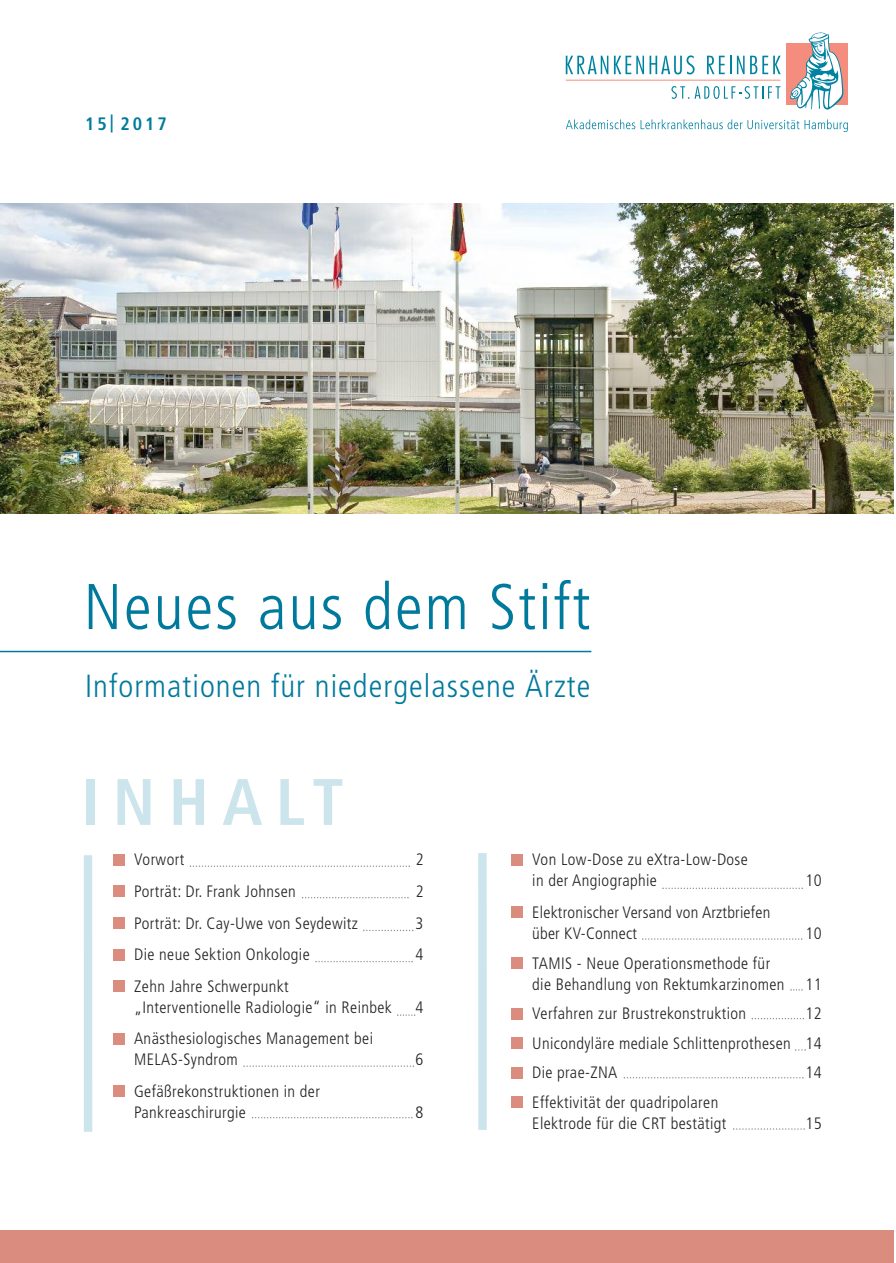
<style>
.page{position:relative;width:896px;height:1263px;background:#fff}
.page>*{position:absolute;margin:0;border:0;box-sizing:border-box;transform-origin:0 0}
.t1{font:700 condensed 65.55px "Frutiger";letter-spacing:.205em;color:#cce4eb}
.t2{font:300 condensed 64.5px "Frutiger";letter-spacing:.035em;color:#007a9c}
.t3{font:300 condensed 31.95px "Frutiger";letter-spacing:.035em;color:#007a9c}
.t4{font:700 condensed 18px "Frutiger";letter-spacing:.165em;color:#007a9c}
.t5{font:300 condensed 16.5px/21px "Frutiger";letter-spacing:.025em;color:#222221}
</style>
<div class="page">
<div style="left:0;top:1229px;width:893px;height:33px;background:#da8d7e"></div>
<img style="left:0;top:203px;width:893px;height:310px">
<svg style="left:565px;top:56px;width:43px;height:18px"></svg>
<svg style="left:614px;top:55px;width:80px;height:19px"></svg>
<svg style="left:707px;top:56px;width:37px;height:18px"></svg>
<svg style="left:750px;top:56px;width:30px;height:18px"></svg>
<svg style="left:671px;top:86px;width:109px;height:13px"></svg>
<div style="left:786px;top:43px;width:61px;height:62px;background:#f48d7d"></div>
<svg style="left:790px;top:33px;width:53px;height:77px"></svg>
<hr style="left:565px;top:80px;width:215px;height:1px;background:#f48d7d">
<svg style="left:566px;top:119px;width:281px;height:13px"></svg>
<hr style="left:0;top:650px;width:591px;height:2px;background:#007a9c">
<div style="left:511px;top:1037px;width:11px;height:11px;background:#da8d7e"></div>
<div style="left:511px;top:957px;width:11px;height:11px;background:#da8d7e"></div>
<div style="left:511px;top:1007px;width:11px;height:11px;background:#da8d7e"></div>
<div style="left:511px;top:1066px;width:11px;height:11px;background:#da8d7e"></div>
<div style="left:511px;top:1096px;width:11px;height:11px;background:#da8d7e"></div>
<div style="left:511px;top:906px;width:11px;height:11px;background:#da8d7e"></div>
<div style="left:511px;top:854px;width:11px;height:11px;background:#da8d7e"></div>
<div style="left:113px;top:854px;width:11px;height:11px;background:#da8d7e"></div>
<div style="left:113px;top:885px;width:11px;height:11px;background:#da8d7e"></div>
<div style="left:113px;top:917px;width:11px;height:11px;background:#da8d7e"></div>
<div style="left:113px;top:948px;width:11px;height:12px;background:#da8d7e"></div>
<div style="left:113px;top:980px;width:11px;height:11px;background:#da8d7e"></div>
<div style="left:113px;top:1032px;width:11px;height:12px;background:#da8d7e"></div>
<div style="left:113px;top:1085px;width:11px;height:11px;background:#da8d7e"></div>
<svg style="left:190px;top:865px;width:220px;height:1px"></svg>
<svg style="left:751px;top:1018px;width:53px;height:1px"></svg>
<svg style="left:642px;top:938px;width:160px;height:1px"></svg>
<svg style="left:623px;top:1077px;width:180px;height:1px"></svg>
<svg style="left:733px;top:1128px;width:71px;height:1px"></svg>
<svg style="left:302px;top:897px;width:106px;height:1px"></svg>
<svg style="left:363px;top:929px;width:50px;height:2px"></svg>
<svg style="left:243px;top:1065px;width:171px;height:1px"></svg>
<svg style="left:252px;top:1117px;width:160px;height:1px"></svg>
<svg style="left:315px;top:961px;width:98px;height:1px"></svg>
<div style="left:478px;top:853px;width:8px;height:276px;background:#cce4eb"></div>
<div style="left:84px;top:855px;width:8px;height:276px;background:#cce4eb"></div>
<svg style="left:662px;top:887px;width:140px;height:1px"></svg>
<p class="t4" style="left:85px;top:116px;width:83px">15| 2017</p>
<h2 class="t2" style="left:84px;top:580px;width:508px">Neues aus dem Stift</h2>
<h3 class="t3" style="left:85px;top:673px;width:507px">Informationen für niedergelassene Ärzte</h3>
<h1 class="t1" style="left:81px;top:775px;width:264px">INHALT</h1>
<p class="t5" style="left:134px;top:850px;width:52px">Vorwort</p>
<p class="t5" style="left:415px;top:850px;width:9px">2</p>
<p class="t5" style="left:134px;top:882px;width:163px">Porträt: Dr. Frank Johnsen</p>
<p class="t5" style="left:415px;top:882px;width:9px">2</p>
<p class="t5" style="left:134px;top:913px;width:225px">Porträt: Dr. Cay-Uwe von Seydewitz</p>
<p class="t5" style="left:415px;top:913px;width:9px">3</p>
<p class="t5" style="left:134px;top:945px;width:177px">Die neue Sektion Onkologie</p>
<p class="t5" style="left:415px;top:945px;width:9px">4</p>
<p class="t5" style="left:134px;top:976px;width:259px">Zehn Jahre Schwerpunkt „Interventionelle Radiologie“ in Reinbek</p>
<p class="t5" style="left:415px;top:997px;width:9px">4</p>
<p class="t5" style="left:134px;top:1029px;width:240px">Anästhesiologisches Management bei<br>MELAS-Syndrom</p>
<p class="t5" style="left:134px;top:1081px;width:187px">Gefäßrekonstruktionen in der<br>Pankreaschirurgie</p>
<p class="t5" style="left:415px;top:1050px;width:9px">6</p>
<p class="t5" style="left:415px;top:1102px;width:9px">8</p>
<p class="t5" style="left:532px;top:850px;width:217px">Von Low-Dose zu eXtra-Low-Dose in der Angiographie</p>
<p class="t5" style="left:532px;top:903px;width:239px">Elektronischer Versand von Arztbriefen über KV-Connect</p>
<p class="t5" style="left:532px;top:953px;width:254px">TAMIS - Neue Operationsmethode für die Behandlung von Rektumkarzinomen</p>
<p class="t5" style="left:805px;top:871px;width:18px">10</p>
<p class="t5" style="left:805px;top:924px;width:18px">10</p>
<p class="t5" style="left:805px;top:974px;width:18px">11</p>
<p class="t5" style="left:532px;top:1004px;width:215px">Verfahren zur Brustrekonstruktion</p>
<p class="t5" style="left:532px;top:999px;width:291px;line-height:29.5px;text-align:justify;text-indent:273px">12<br>Unicondyläre mediale Schlittenprothesen 14<br>Die prae-ZNA</p>
<p class="t5" style="left:805px;top:1063px;width:18px">14</p>
<p class="t5" style="left:532px;top:1092px;width:196px">Effektivität der quadripolaren<br>Elektrode für die CRT bestätigt</p>
<p class="t5" style="left:805px;top:1113px;width:18px">15</p>
</div>
